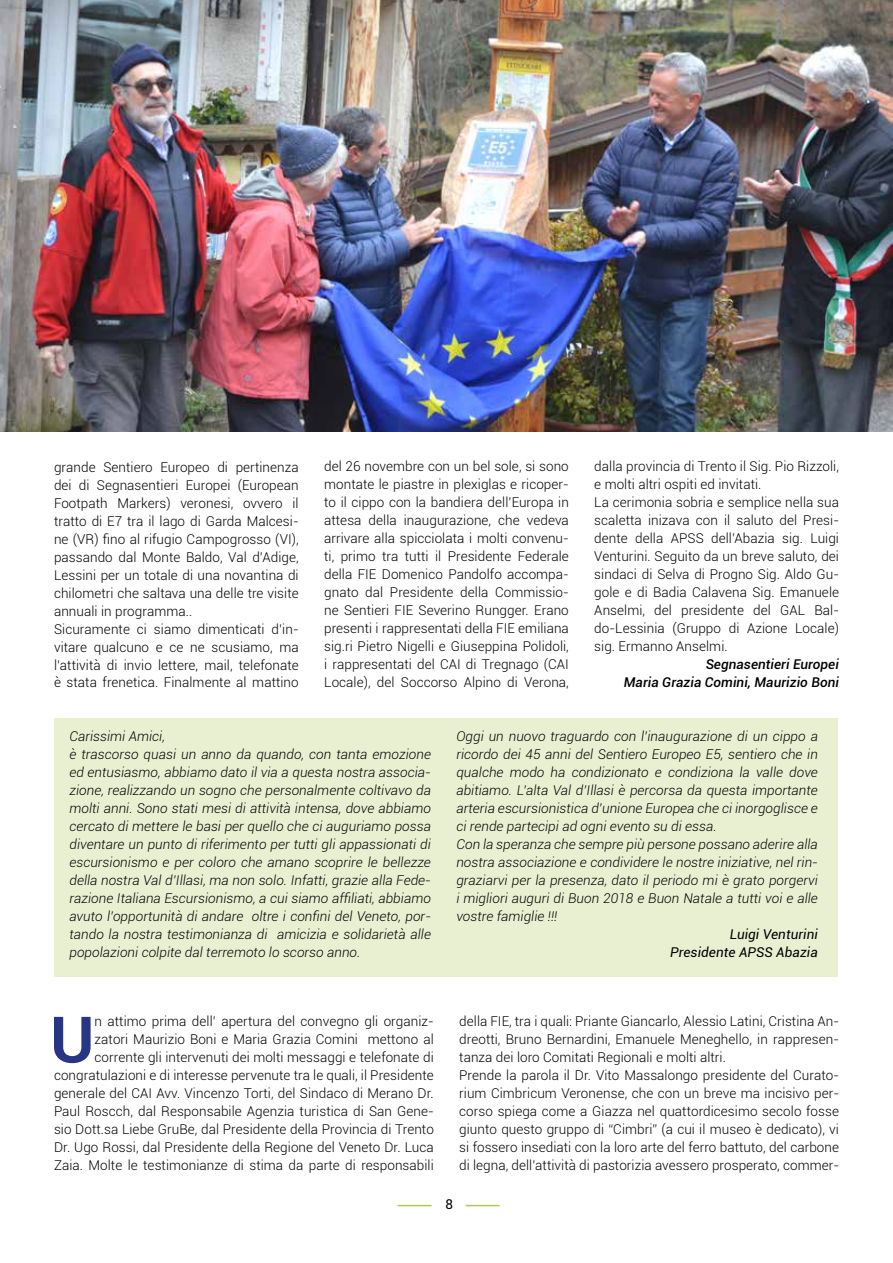
<style>
.page{position:relative;width:893px;height:1263px;background:#fff}
.page>*{position:absolute;margin:0;border:0;box-sizing:border-box;transform-origin:0 0}
.t1{font:700 64.2px "Roboto";color:#283583}
.t2{font:300 13.5px/18px "Roboto";letter-spacing:.005em;color:#000}
.t3{font:italic 300 13.5px/18px "Roboto";letter-spacing:.005em;color:#000}
.t4{font:italic 500 13.5px/18px "Roboto";letter-spacing:.005em;color:#000;text-align:right}
.t5{font:italic 13.5px/18px "Roboto";letter-spacing:.005em;color:#000;text-align:right}
.t6{font:13.5px "Roboto";color:#000}
</style>
<div class="page">
<hr style="left:466px;top:1205px;width:34px;height:1px;background:#aecc53">
<hr style="left:398px;top:1205px;width:34px;height:1px;background:#aecc53">
<img style="left:0;top:0;width:893px;height:432px">
<div style="left:54px;top:719px;width:783px;height:258px;background:#e9f0d2"></div>
<p class="t2" style="left:54px;top:457px;width:246px">grande Sentiero Europeo di pertinenza dei di Segnasentieri Europei (European Footpath Markers) veronesi, ovvero il tratto di E7 tra il lago di Garda Malcesi&shy;ne (VR) fino al rifugio Campogrosso (VI), passando dal Monte Baldo, Val d’Adige, Lessini per un totale di una novantina di chilometri che saltava una delle tre visite annuali in programma..<br>Sicuramente ci siamo dimenticati d’in&shy;vitare qualcuno e ce ne scusiamo, ma l’attività di invio lettere, mail, telefonate è stata frenetica. Finalmente al mattino</p>
<p class="t2" style="left:324px;top:457px;width:246px;text-align:justify">del 26 novembre con un bel sole, si sono montate le piastre in plexiglas e ricoper&shy;to il cippo con la bandiera dell’Europa in attesa della inaugurazione, che vedeva arrivare alla spicciolata i molti convenu&shy;ti, primo tra tutti il Presidente Federale della FIE Domenico Pandolfo accompa&shy;gnato dal Presidente della Commissio&shy;ne Sentieri FIE Severino Rungger. Erano presenti i rappresentati della FIE emiliana sig.ri Pietro Nigelli e Giuseppina Polidoli, i rappresentati del CAI di Tregnago (CAI Locale), del Soccorso Alpino di Verona,</p>
<p class="t2" style="left:594px;top:457px;width:246px">dalla provincia di Trento il Sig. Pio Rizzoli, e molti altri ospiti ed invitati.<br>La cerimonia sobria e semplice nella sua scaletta inizava con il saluto del Presi&shy;dente della APSS dell’Abazia sig. Luigi Venturini. Seguito da un breve saluto, dei sindaci di Selva di Progno Sig. Aldo Gu&shy;gole e di Badia Calavena Sig. Emanuele Anselmi, del presidente del GAL Bal&shy;do-Lessinia (Gruppo di Azione Locale) sig. Ermanno Anselmi.</p>
<p class="t4" style="left:624px;top:655px;width:217px">Segnasentieri Europei<br>Maria Grazia Comini, Maurizio Boni</p>
<p class="t3" style="left:69px;top:726px;width:363px">Carissimi Amici,<br>è trascorso quasi un anno da quando, con tanta emozione ed entusiasmo, abbiamo dato il via a questa nostra associa&shy;zione, realizzando un sogno che personalmente coltivavo da molti anni. Sono stati mesi di attività intensa, dove abbiamo cercato di mettere le basi per quello che ci auguriamo possa diventare un punto di riferimento per tutti gli appassionati di escursionismo e per coloro che amano scoprire le bellezze della nostra Val d’Illasi, ma non solo. Infatti, grazie alla Fede&shy;razione Italiana Escursionismo, a cui siamo affiliati, abbiamo avuto l’opportunità di andare oltre i confini del Veneto, por&shy;tando la nostra testimonianza di amicizia e solidarietà alle popolazioni colpite dal terremoto lo scorso anno.</p>
<p class="t3" style="left:456px;top:726px;width:363px">Oggi un nuovo traguardo con l’inaugurazione di un cippo a ricordo dei 45 anni del Sentiero Europeo E5, sentiero che in qualche modo ha condizionato e condiziona la valle dove abitiamo. L’alta Val d’Illasi è percorsa da questa importante arteria escursionistica d’unione Europea che ci inorgoglisce e ci rende partecipi ad ogni evento su di essa.<br>Con la speranza che sempre più persone possano aderire alla nostra associazione e condividere le nostre iniziative, nel rin&shy;graziarvi per la presenza, dato il periodo mi è grato porgervi i migliori auguri di Buon 2018 e Buon Natale a tutti voi e alle vostre famiglie !!!</p>
<p class="t5" style="left:670px;top:924px;width:149px">Luigi Venturini<br>Presidente APSS Abazia</p>
<p class="t2" style="left:54px;top:1012px;width:381px;text-align:right">n attimo prima dell’ apertura del convegno gli organiz-<br>zatori Maurizio Boni e Maria Grazia Comini mettono al corrente gli intervenuti dei molti messaggi e telefonate di congratulazioni e di interesse pervenute tra le quali, il Presidente generale del CAI Avv. Vincenzo Torti, del Sindaco di Merano Dr.<br>Paul Roscch, dal Responsabile Agenzia turistica di San Gene&shy;sio Dott.sa Liebe GruBe, dal Presidente della Provincia di Trento Dr. Ugo Rossi, dal Presidente della Regione del Veneto Dr. Luca Zaia. Molte le testimonianze di stima da parte di responsabili</p>
<p class="t2" style="left:459px;top:1012px;width:381px">della FIE, tra i quali: Priante Giancarlo, Alessio Latini, Cristina An&shy;dreotti, Bruno Bernardini, Emanuele Meneghello, in rappresen&shy;tanza dei loro Comitati Regionali e molti altri.<br>Prende la parola il Dr. Vito Massalongo presidente del Curato&shy;rium Cimbricum Veronense, che con un breve ma incisivo per&shy;corso spiega come a Giazza nel quattordicesimo secolo fosse giunto questo gruppo di “Cimbri” (a cui il museo è dedicato), vi si fossero insediati con la loro arte del ferro battuto, del carbone di legna, dell’attività di pastorizia avessero prosperato, commer-</p>
<h1 class="t1" style="left:50px;top:994px;width:46px">U</h1>
<p class="t6" style="left:445px;top:1195px;width:9px">8</p>
</div>
